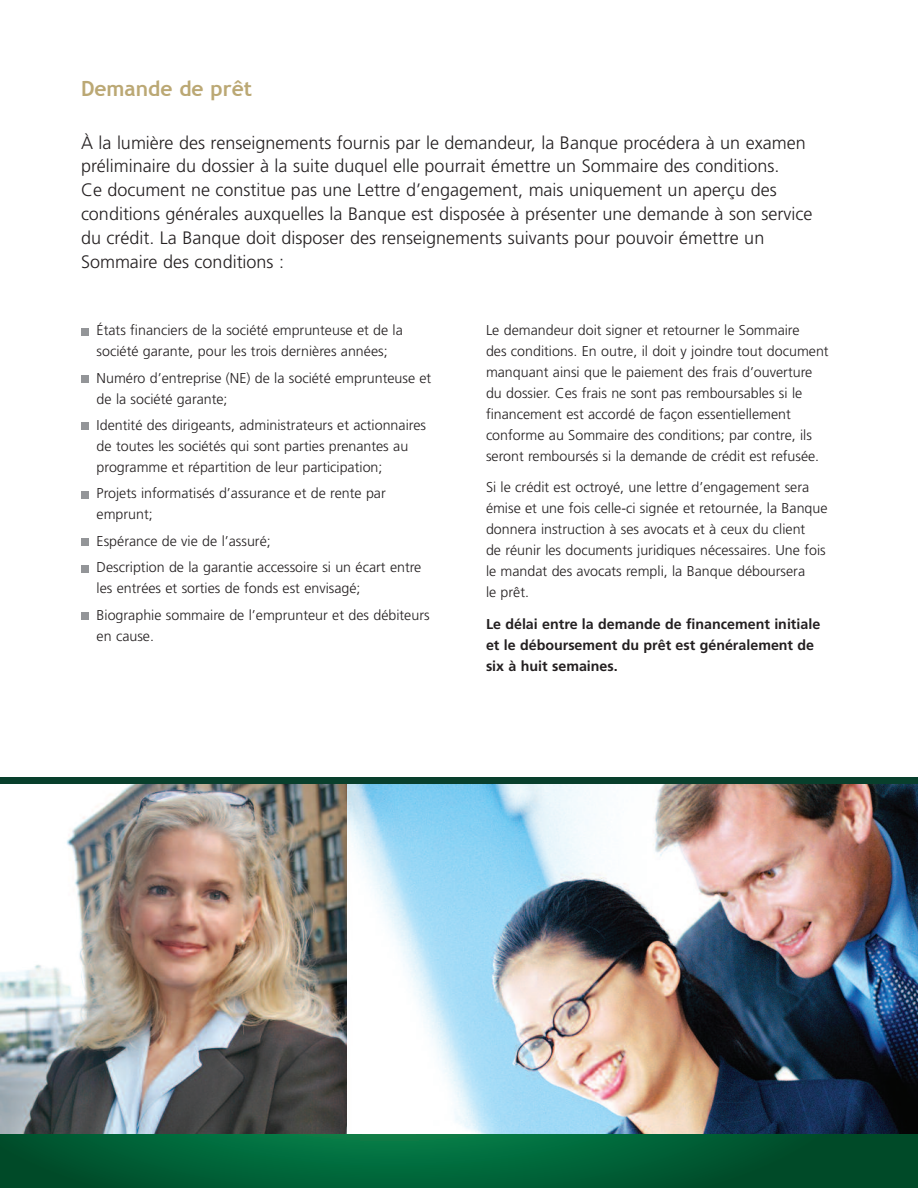
<style>
.page{position:relative;width:918px;height:1188px;background:#fff}
.page>*{position:absolute;margin:0;border:0;box-sizing:border-box;transform-origin:0 0}
.t1{font:700 21px "Trebuchet MS";color:#bba874}
.t2{font:300 18px/24px "Frutiger";color:#231f20}
.t3{font:300 14.25px/21px "Frutiger";color:#231f20}
.t4{font:700 14.25px/21px "Frutiger";color:#231f20}
</style>
<div class="page">
<img style="left:347px;top:784px;width:571px;height:351px">
<img style="left:0;top:784px;width:347px;height:351px">
<div style="left:81px;top:328px;width:7px;height:7px;background:#939598"></div>
<div style="left:81px;top:375px;width:7px;height:8px;background:#939598"></div>
<div style="left:81px;top:423px;width:7px;height:7px;background:#939598"></div>
<div style="left:81px;top:491px;width:7px;height:7px;background:#939598"></div>
<div style="left:81px;top:538px;width:7px;height:8px;background:#939598"></div>
<div style="left:81px;top:565px;width:7px;height:7px;background:#939598"></div>
<div style="left:81px;top:612px;width:7px;height:8px;background:#939598"></div>
<svg style="left:369px;top:958px;width:19px;height:2px"></svg>
<div style="left:0;top:777px;width:918px;height:7px;background:#083f2c"></div>
<svg style="left:0;top:1135px;width:918px;height:53px;background:#005d34"></svg>
<h1 class="t1" style="left:81px;top:77px;width:173px">Demande de prêt</h1>
<p class="t2" style="left:81px;top:132px;width:733px">À la lumière des renseignements fournis par le demandeur, la Banque procédera à un examen préliminaire du dossier à la suite duquel elle pourrait émettre un Sommaire des conditions.<br>Ce document ne constitue pas une Lettre d’engagement, mais uniquement un aperçu des conditions générales auxquelles la Banque est disposée à présenter une demande à son service du crédit. La Banque doit disposer des renseignements suivants pour pouvoir émettre un Sommaire des conditions :</p>
<p class="t3" style="left:97px;top:321px;width:308px">États financiers de la société emprunteuse et de la société garante, pour les trois dernières années;</p>
<p class="t3" style="left:97px;top:368px;width:336px">Numéro d’entreprise (NE) de la société emprunteuse et de la société garante;</p>
<p class="t3" style="left:97px;top:416px;width:331px">Identité des dirigeants, administrateurs et actionnaires de toutes les sociétés qui sont parties prenantes au programme et répartition de leur participation;</p>
<p class="t3" style="left:97px;top:484px;width:291px">Projets informatisés d’assurance et de rente par emprunt;</p>
<p class="t3" style="left:97px;top:529px;width:326px;line-height:26.4px">Espérance de vie de l’assuré;<br>Description de la garantie accessoire si un écart entre</p>
<p class="t3" style="left:97px;top:576px;width:335px;line-height:26.4px">les entrées et sorties de fonds est envisagé;<br>Biographie sommaire de l’emprunteur et des débiteurs</p>
<p class="t3" style="left:97px;top:626px;width:59px">en cause.</p>
<p class="t3" style="left:486px;top:320px;width:344px">Le demandeur doit signer et retourner le Sommaire<br>des conditions. En outre, il doit y joindre tout document manquant ainsi que le paiement des frais d’ouverture du dossier. Ces frais ne sont pas remboursables si le financement est accordé de façon essentiellement conforme au Sommaire des conditions; par contre, ils seront remboursés si la demande de crédit est refusée.</p>
<p class="t3" style="left:486px;top:478px;width:343px">Si le crédit est octroyé, une lettre d’engagement sera émise et une fois celle-ci signée et retournée, la Banque donnera instruction à ses avocats et à ceux du client<br>de réunir les documents juridiques nécessaires. Une fois le mandat des avocats rempli, la Banque déboursera<br>le prêt.</p>
<p class="t4" style="left:486px;top:615px;width:336px">Le délai entre la demande de financement initiale et le déboursement du prêt est généralement de six à huit semaines.</p>
</div>
